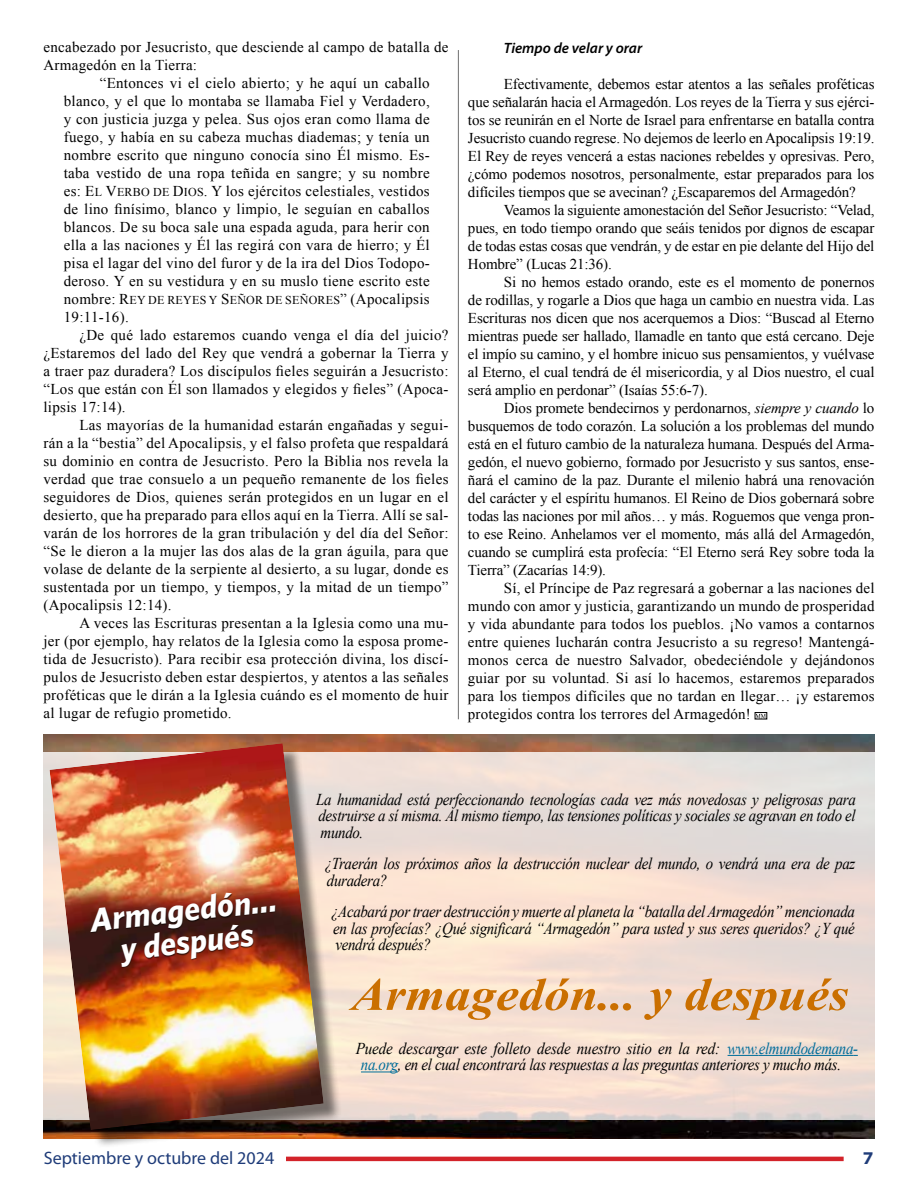
<style>
.page{position:relative;width:918px;height:1188px;background:#fff}
.page>*{position:absolute;margin:0;border:0;box-sizing:border-box;transform-origin:0 0}
.t1{font:italic 700 46.35px "Times New Roman";color:#ca6f00;scale:1.1 1}
.t2{font:italic 700 33.15px/32px "Whitney";color:#fff;text-align:center}
.t3{font:18px "Myriad Pro";color:#1f3c79}
.t4{font:700 semi-expanded 18px "Myriad Pro";color:#1f3c79}
.t5{font:italic 16.5px/16.5px "Times New Roman";letter-spacing:-.02em;color:#000;text-align:justify;scale:.9 1}
.t6{font:italic 16.5px/16.5px "Times New Roman";letter-spacing:-.02em;color:#000;scale:.91 1}
.t7{font:15px/18px "Times New Roman";letter-spacing:.02em;color:#000;text-align:justify}
.t8{font:italic 600 15px "Myriad Pro";color:#000}
.t9{font:12px "Times New Roman";letter-spacing:.02em;color:#000}
.s1{font-size:12px}
.s2{font-size:15px}
.s3{font-style:italic}
.s4{color:#006d9a}
</style>
<div class="page">
<hr style="left:212px;top:1157px;width:632px;height:4px;background:#d3232a">
<div style="left:44px;top:1151px;width:242px;height:28px;background:#fff"></div>
<div style="left:755px;top:712px;width:12px;height:7px;border:1px solid #000"></div>
<svg style="left:756px;top:714px;width:10px;height:4px"></svg>
<hr style="left:458px;top:50px;width:1px;height:669px;background:#706f6f">
<img style="left:44px;top:735px;width:830px;height:403px">
<svg style="left:44px;top:752px;width:830px;height:367px;background:#f0ded4"></svg>
<hr style="left:728px;top:1055px;width:31px;height:1px;background:#006d9a">
<hr style="left:759px;top:1055px;width:94px;height:1px;background:#006d9a">
<hr style="left:361px;top:1072px;width:37px;height:1px;background:#006d9a">
<div style="left:52px;top:746px;width:290px;height:402px;background:#000;opacity:.5"></div>
<img style="left:50px;top:743px;width:274px;height:387px">
<img style="left:88px;top:887px;width:194px;height:85px">
<p class="t7" style="left:44px;top:38px;width:407px">encabezado por Jesucristo, que desciende al campo de batalla de<br>Armagedón en la Tierra:</p>
<p class="t7" style="left:64px;top:74px;width:368px;text-indent:36px">“Entonces vi el cielo abierto; y he aquí un caballo blanco, y el que lo montaba se llamaba Fiel y Verdadero, y con justicia juzga y pelea. Sus ojos eran como llama de fuego, y había en su cabeza muchas diademas; y tenía un nombre escrito que ninguno conocía sino Él mismo. Es&shy;taba vestido de una ropa teñida en sangre; y su nombre es: E<span class="s1">L</span> V<span class="s1">ERBO DE</span> D<span class="s1">IOS</span>. Y los ejércitos celestiales, vestidos de lino finísimo, blanco y limpio, le seguían en caballos blancos. De su boca sale una espada aguda, para herir con ella a las naciones y Él las regirá con vara de hierro; y Él pisa el lagar del vino del furor y de la ira del Dios Todopo&shy;deroso. Y en su vestidura y en su muslo tiene escrito este</p>
<p class="t9" style="left:64px;top:292px;width:368px"><span class="s2">nombre: R</span>EY DE REYES Y <span class="s2">S</span>EÑOR DE SEÑORES<span class="s2">” (Apocalipsis</span></p>
<p class="t7" style="left:64px;top:308px;width:67px">19:11-16).</p>
<p class="t7" style="left:79px;top:326px;width:371px">¿De qué lado estaremos cuando venga el día del juicio?</p>
<p class="t7" style="left:43px;top:344px;width:407px">¿Estaremos del lado del Rey que vendrá a gobernar la Tierra y</p>
<p class="t7" style="left:43px;top:362px;width:407px">a traer paz duradera? Los discípulos fieles seguirán a Jesucristo:</p>
<p class="t7" style="left:43px;top:380px;width:407px">“Los que están con Él son llamados y elegidos y fieles” (Apoca-</p>
<p class="t7" style="left:43px;top:398px;width:84px">lipsis 17:14).</p>
<p class="t7" style="left:79px;top:416px;width:371px">Las mayorías de la humanidad estarán engañadas y segui-</p>
<p class="t7" style="left:43px;top:434px;width:407px">rán a la “bestia” del Apocalipsis, y el falso profeta que respaldará</p>
<p class="t7" style="left:43px;top:452px;width:407px">su dominio en contra de Jesucristo. Pero la Biblia nos revela la</p>
<p class="t7" style="left:43px;top:470px;width:407px">verdad que trae consuelo a un pequeño remanente de los fieles</p>
<p class="t7" style="left:43px;top:488px;width:407px">seguidores de Dios, quienes serán protegidos en un lugar en el</p>
<p class="t7" style="left:43px;top:506px;width:407px">desierto, que ha preparado para ellos aquí en la Tierra. Allí se sal-</p>
<p class="t7" style="left:43px;top:524px;width:407px">varán de los horrores de la gran tribulación y del día del Señor:</p>
<p class="t7" style="left:43px;top:542px;width:407px">“Se le dieron a la mujer las dos alas de la gran águila, para que</p>
<p class="t7" style="left:43px;top:560px;width:407px">volase de delante de la serpiente al desierto, a su lugar, donde es</p>
<p class="t7" style="left:43px;top:578px;width:407px">sustentada por un tiempo, y tiempos, y la mitad de un tiempo”</p>
<p class="t7" style="left:43px;top:596px;width:130px">(Apocalipsis 12:14).</p>
<p class="t7" style="left:79px;top:614px;width:371px">A veces las Escrituras presentan a la Iglesia como una mu-</p>
<p class="t7" style="left:43px;top:632px;width:407px">jer (por ejemplo, hay relatos de la Iglesia como la esposa prome-</p>
<p class="t7" style="left:43px;top:650px;width:407px">tida de Jesucristo). Para recibir esa protección divina, los discí-</p>
<p class="t7" style="left:43px;top:668px;width:407px">pulos de Jesucristo deben estar despiertos, y atentos a las señales</p>
<p class="t7" style="left:43px;top:686px;width:407px">proféticas que le dirán a la Iglesia cuándo es el momento de huir</p>
<p class="t7" style="left:43px;top:704px;width:190px">al lugar de refugio prometido.</p>
<p class="t8" style="left:504px;top:39px;width:140px">Tiempo de velar y orar</p>
<p class="t7" style="left:468px;top:75px;width:408px;text-indent:36px">Efectivamente, debemos estar atentos a las señales proféticas que señalarán hacia el Armagedón. Los reyes de la Tierra y sus ejérci&shy;tos se reunirán en el Norte de Israel para enfrentarse en batalla contra Jesucristo cuando regrese. No dejemos de leerlo en Apocalipsis 19:19.<br>El Rey de reyes vencerá a estas naciones rebeldes y opresivas. Pero, ¿cómo podemos nosotros, personalmente, estar preparados para los difíciles tiempos que se avecinan? ¿Escaparemos del Armagedón?</p>
<p class="t7" style="left:468px;top:201px;width:408px;text-indent:36px">Veamos la siguiente amonestación del Señor Jesucristo: “Velad, pues, en todo tiempo orando que seáis tenidos por dignos de escapar de todas estas cosas que vendrán, y de estar en pie delante del Hijo del Hombre” (Lucas 21:36).</p>
<p class="t7" style="left:468px;top:273px;width:408px;text-indent:36px">Si no hemos estado orando, este es el momento de ponernos de rodillas, y rogarle a Dios que haga un cambio en nuestra vida. Las Escrituras nos dicen que nos acerquemos a Dios: “Buscad al Eterno mientras puede ser hallado, llamadle en tanto que está cercano. Deje el impío su camino, y el hombre inicuo sus pensamientos, y vuélvase al Eterno, el cual tendrá de él misericordia, y al Dios nuestro, el cual será amplio en perdonar” (Isaías 55:6-7).</p>
<p class="t7" style="left:468px;top:399px;width:408px;text-indent:36px">Dios promete bendecirnos y perdonarnos, <span class="s3">siempre y cuando</span> lo busquemos de todo corazón. La solución a los problemas del mundo está en el futuro cambio de la naturaleza humana. Después del Arma&shy;gedón, el nuevo gobierno, formado por Jesucristo y sus santos, ense&shy;ñará el camino de la paz. Durante el milenio habrá una renovación del carácter y el espíritu humanos. El Reino de Dios gobernará sobre todas las naciones por mil años… y más. Roguemos que venga pron&shy;to ese Reino. Anhelamos ver el momento, más allá del Armagedón, cuando se cumplirá esta profecía: “El Eterno será Rey sobre toda la Tierra” (Zacarías 14:9).</p>
<p class="t7" style="left:468px;top:579px;width:408px;text-indent:36px">Sí, el Príncipe de Paz regresará a gobernar a las naciones del mundo con amor y justicia, garantizando un mundo de prosperidad y vida abundante para todos los pueblos. ¡No vamos a contarnos entre quienes lucharán contra Jesucristo a su regreso! Mantengá&shy;monos cerca de nuestro Salvador, obedeciéndole y dejándonos guiar por su voluntad. Si así lo hacemos, estaremos preparados para los tiempos difíciles que no tardan en llegar… ¡y estaremos protegidos contra los terrores del Armagedón!</p>
<h2 class="t2" style="left:89px;top:903px;width:189px;rotate:-6deg">Armagedón… y después</h2>
<p class="t5" style="left:316px;top:791px;width:601px">La humanidad está perfeccionando tecnologías cada vez más novedosas y peligrosas para destruirse a sí misma. Al mismo tiempo, las tensiones políticas y sociales se agravan en todo el mundo.</p>
<p class="t5" style="left:325px;top:855px;width:591px">¿Traerán los próximos años la destrucción nuclear del mundo, o vendrá una era de paz duradera?</p>
<p class="t5" style="left:331px;top:903px;width:584px">¿Acabará por traer destrucción y muerte al planeta la “batalla del Armagedón” mencionada en las profecías? ¿Qué significará “Armagedón” para usted y sus seres queridos? ¿Y qué vendrá después?</p>
<h1 class="t1" style="left:352px;top:962px;width:454px">Armagedón... y después</h1>
<p class="t6" style="left:361px;top:1039px;width:548px;text-indent:-5px">Puede descargar este folleto desde nuestro sitio en la red: <span class="s4">www.elmundodemana&shy;na.org</span>, en el cual encontrará las respuestas a las preguntas anteriores y mucho más.</p>
<p class="t3" style="left:44px;top:1147px;width:232px">Septiembre y octubre del 2024</p>
<p class="t4" style="left:863px;top:1146px;width:12px">7</p>
</div>
